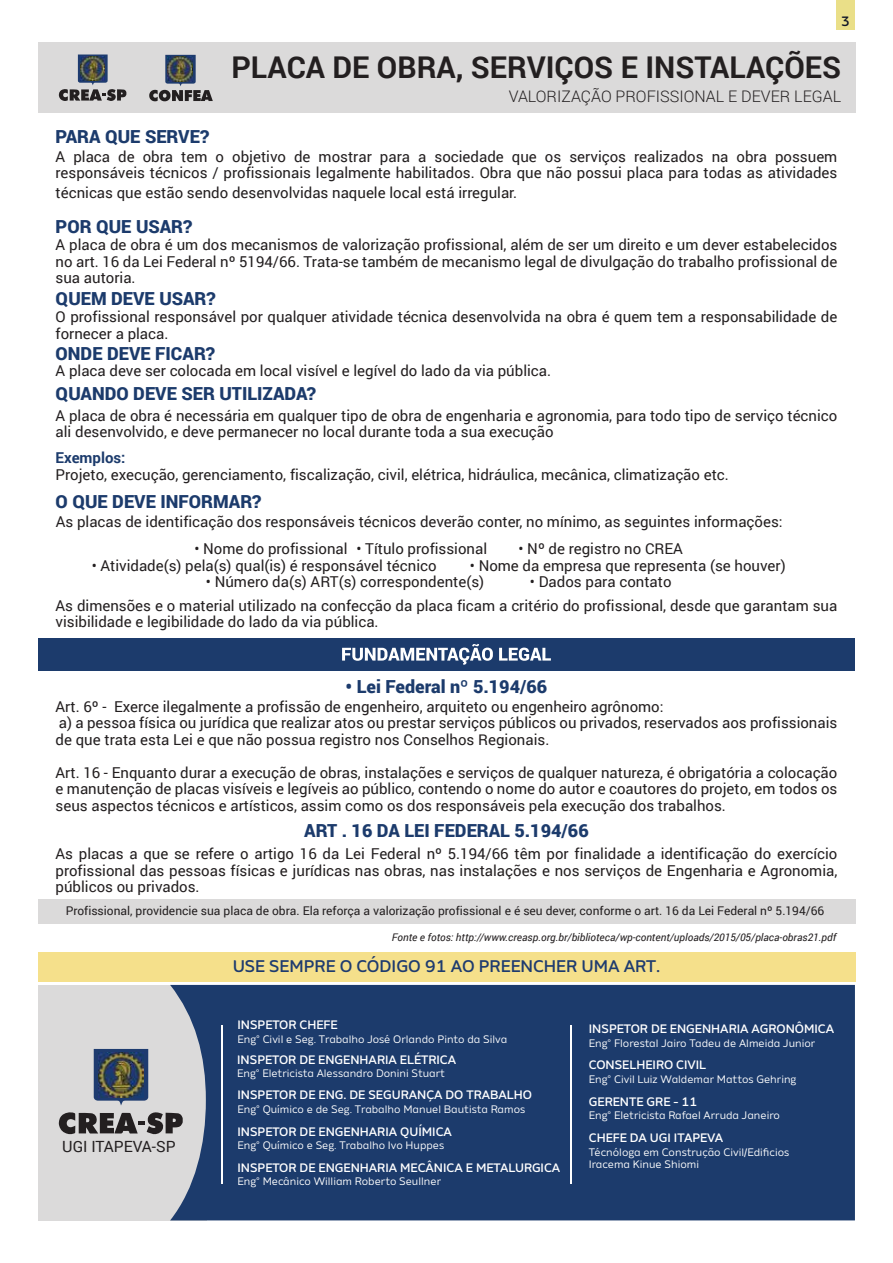
<style>
.page{position:relative;width:893px;height:1263px;background:#fff}
.page>*{position:absolute;margin:0;border:0;box-sizing:border-box;transform-origin:0 0}
.t1{font:700 30px "Roboto";color:#231f20}
.t2{font:900 18px "Roboto";color:#1c3b6c}
.t3{font:16.8px "Amino Alt Regular 5";color:#1e3b6f}
.t4{font:300 15.9px "Roboto";color:#231f20}
.t5{font:15.45px "Roboto";color:#231f20}
.t6{font:15px/16.5px "Roboto";color:#231f20}
.t7{font:700 15px "Roboto";color:#1c3b6c}
.t8{font:13.5px "Amino Alt Regular 5";color:#111728}
.t9{font:12.3px "Amino Alt Regular 5";color:#fff}
.t10{font:12px "Roboto";color:#231f20}
.t11{font:10.95px/12px "Amino Alt Regular 2";color:#fff}
.t12{font:italic 10.5px "Roboto";color:#231f20}
</style>
<div class="page">
<div style="left:38px;top:952px;width:817px;height:29px;background:#f5e08b"></div>
<div style="left:38px;top:899px;width:817px;height:24px;background:#dbdada"></div>
<div style="left:38px;top:985px;width:169px;height:235px;background:#dbdada"></div>
<div style="left:170px;top:985px;width:685px;height:235px;background:#1c3b6c"></div>
<svg style="left:94px;top:1049px;width:54px;height:56px"></svg>
<img style="left:98px;top:1052px;width:45px;height:45px">
<svg style="left:59px;top:1111px;width:124px;height:23px"></svg>
<div style="left:836px;top:0;width:19px;height:29px;background:#eadf88"></div>
<div style="left:38px;top:43px;width:817px;height:70px;background:#dbdada"></div>
<svg style="left:59px;top:55px;width:67px;height:46px"></svg>
<svg style="left:149px;top:55px;width:64px;height:46px"></svg>
<hr style="left:571px;top:1025px;width:1px;height:159px;background:#fff">
<hr style="left:221px;top:1025px;width:2px;height:159px;background:#fff">
<div style="left:38px;top:638px;width:817px;height:32px;background:#1c3b6c"></div>
<svg style="left:342px;top:644px;width:151px;height:21px"></svg>
<svg style="left:499px;top:648px;width:52px;height:13px"></svg>
<p class="t8" style="left:841px;top:13px;width:10px">3</p>
<p class="t2" style="left:56px;top:124px;width:155px">PARA QUE SERVE?</p>
<h1 class="t1" style="left:231px;top:46px;width:611px">PLACA DE OBRA, SERVIÇOS E INSTALAÇÕES</h1>
<p class="t4" style="left:509px;top:85px;width:334px">VALORIZAÇÃO PROFISSIONAL E DEVER LEGAL</p>
<p class="t6" style="left:56px;top:148px;width:783px">A placa de obra tem o objetivo de mostrar para a sociedade que os serviços realizados na obra possuem responsáveis técnicos / profissionais legalmente habilitados. Obra que não possui placa para todas as atividades</p>
<p class="t6" style="left:56px;top:183px;width:463px">técnicas que estão sendo desenvolvidas naquele local está irregular.</p>
<p class="t6" style="left:56px;top:236px;width:783px;text-align:justify">A placa de obra é um dos mecanismos de valorização profissional, além de ser um direito e um dever estabelecidos no art. 16 da Lei Federal nº 5194/66. Trata-se também de mecanismo legal de divulgação do trabalho profissional de sua autoria.</p>
<p class="t2" style="left:56px;top:214px;width:138px">POR QUE USAR?</p>
<p class="t2" style="left:56px;top:285px;width:162px">QUEM DEVE USAR?</p>
<p class="t6" style="left:56px;top:308px;width:783px">O profissional responsável por qualquer atividade técnica desenvolvida na obra é quem tem a responsabilidade de fornecer a placa.</p>
<p class="t2" style="left:56px;top:341px;width:161px">ONDE DEVE FICAR?</p>
<p class="t2" style="left:56px;top:381px;width:262px">QUANDO DEVE SER UTILIZADA?</p>
<p class="t6" style="left:56px;top:362px;width:497px">A placa deve ser colocada em local visível e legível do lado da via pública.</p>
<p class="t6" style="left:56px;top:406px;width:783px">A placa de obra é necessária em qualquer tipo de obra de engenharia e agronomia, para todo tipo de serviço técnico ali desenvolvido, e deve permanecer no local durante toda a sua execução</p>
<p class="t6" style="left:56px;top:466px;width:675px">Projeto, execução, gerenciamento, fiscalização, civil, elétrica, hidráulica, mecânica, climatização etc.</p>
<p class="t7" style="left:56px;top:447px;width:71px">Exemplos:</p>
<p class="t2" style="left:56px;top:489px;width:207px">O QUE DEVE INFORMAR?</p>
<p class="t6" style="left:56px;top:513px;width:728px">As placas de identificação dos responsáveis técnicos deverão conter, no mínimo, as seguintes informações:</p>
<p class="t6" style="left:194px;top:540px;width:294px">• Nome do profissional • Título profissional</p>
<p class="t6" style="left:518px;top:540px;width:166px">• Nº de registro no CREA</p>
<p class="t6" style="left:92px;top:557px;width:346px">• Atividade(s) pela(s) qual(is) é responsável técnico</p>
<p class="t6" style="left:470px;top:557px;width:317px">• Nome da empresa que representa (se houver)</p>
<p class="t6" style="left:206px;top:573px;width:280px">• Número da(s) ART(s) correspondente(s)</p>
<p class="t6" style="left:530px;top:573px;width:143px">• Dados para contato</p>
<p class="t6" style="left:56px;top:597px;width:783px">As dimensões e o material utilizado na confecção da placa ficam a critério do profissional, desde que garantam sua visibilidade e legibilidade do lado da via pública.</p>
<p class="t2" style="left:346px;top:674px;width:203px">• Lei Federal nº 5.194/66</p>
<p class="t6" style="left:56px;top:697px;width:783px">Art. 6º - Exerce ilegalmente a profissão de engenheiro, arquiteto ou engenheiro agrônomo:<br>a) a pessoa física ou jurídica que realizar atos ou prestar serviços públicos ou privados, reservados aos profissionais de que trata esta Lei e que não possua registro nos Conselhos Regionais.</p>
<p class="t6" style="left:56px;top:763px;width:783px;text-align:justify">Art. 16 - Enquanto durar a execução de obras, instalações e serviços de qualquer natureza, é obrigatória a colocação e manutenção de placas visíveis e legíveis ao público, contendo o nome do autor e coautores do projeto, em todos os seus aspectos técnicos e artísticos, assim como os dos responsáveis pela execução dos trabalhos.</p>
<p class="t6" style="left:56px;top:845px;width:783px;text-align:justify">As placas a que se refere o artigo 16 da Lei Federal nº 5.194/66 têm por finalidade a identificação do exercício profissional das pessoas físicas e jurídicas nas obras, nas instalações e nos serviços de Engenharia e Agronomia, públicos ou privados.</p>
<p class="t2" style="left:304px;top:817px;width:286px">ART . 16 DA LEI FEDERAL 5.194/66</p>
<p class="t10" style="left:66px;top:902px;width:760px">Profissional, providencie sua placa de obra. Ela reforça a valorização profissional e é seu dever, conforme o art. 16 da Lei Federal nº 5.194/66</p>
<p class="t12" style="left:392px;top:930px;width:446px">Fonte e fotos: http://www.creasp.org.br/biblioteca/wp-content/uploads/2015/05/placa-obras21.pdf</p>
<p class="t5" style="left:62px;top:1136px;width:115px">UGI ITAPEVA-SP</p>
<p class="t3" style="left:233px;top:956px;width:429px">USE SEMPRE O CÓDIGO 91 AO PREENCHER UMA ART.</p>
<p class="t9" style="left:237px;top:1017px;width:102px">INSPETOR CHEFE</p>
<p class="t9" style="left:237px;top:1053px;width:220px">INSPETOR DE ENGENHARIA ELÉTRICA</p>
<p class="t9" style="left:237px;top:1088px;width:296px">INSPETOR DE ENG. DE SEGURANÇA DO TRABALHO</p>
<p class="t9" style="left:237px;top:1124px;width:216px">INSPETOR DE ENGENHARIA QUÍMICA</p>
<p class="t9" style="left:237px;top:1160px;width:324px">INSPETOR DE ENGENHARIA MECÂNICA E METALURGICA</p>
<p class="t11" style="left:237px;top:1033px;width:271px">Eng° Civil e Seg. Trabalho José Orlando Pinto da Silva</p>
<p class="t11" style="left:237px;top:1067px;width:209px">Eng° Eletricista Alessandro Donini Stuart</p>
<p class="t11" style="left:237px;top:1103px;width:289px">Eng° Químico e de Seg. Trabalho Manuel Bautista Ramos</p>
<p class="t11" style="left:237px;top:1139px;width:208px">Eng° Químico e Seg. Trabalho Ivo Huppes</p>
<p class="t11" style="left:237px;top:1174px;width:205px">Eng° Mecânico William Roberto Seullner</p>
<p class="t9" style="left:589px;top:1021px;width:247px">INSPETOR DE ENGENHARIA AGRONÔMICA</p>
<p class="t11" style="left:589px;top:1037px;width:228px">Eng° Florestal Jairo Tadeu de Almeida Junior</p>
<p class="t9" style="left:589px;top:1057px;width:119px">CONSELHEIRO CIVIL</p>
<p class="t9" style="left:589px;top:1094px;width:110px">GERENTE GRE - 11</p>
<p class="t9" style="left:589px;top:1130px;width:136px">CHEFE DA UGI ITAPEVA</p>
<p class="t11" style="left:589px;top:1073px;width:209px">Eng° Civil Luiz Waldemar Mattos Gehring</p>
<p class="t11" style="left:589px;top:1109px;width:193px">Eng° Eletricista Rafael Arruda Janeiro</p>
<p class="t11" style="left:589px;top:1146px;width:202px">Técnóloga em Construção Civil/Edificios<br>Iracema Kinue Shiomi</p>
</div>
